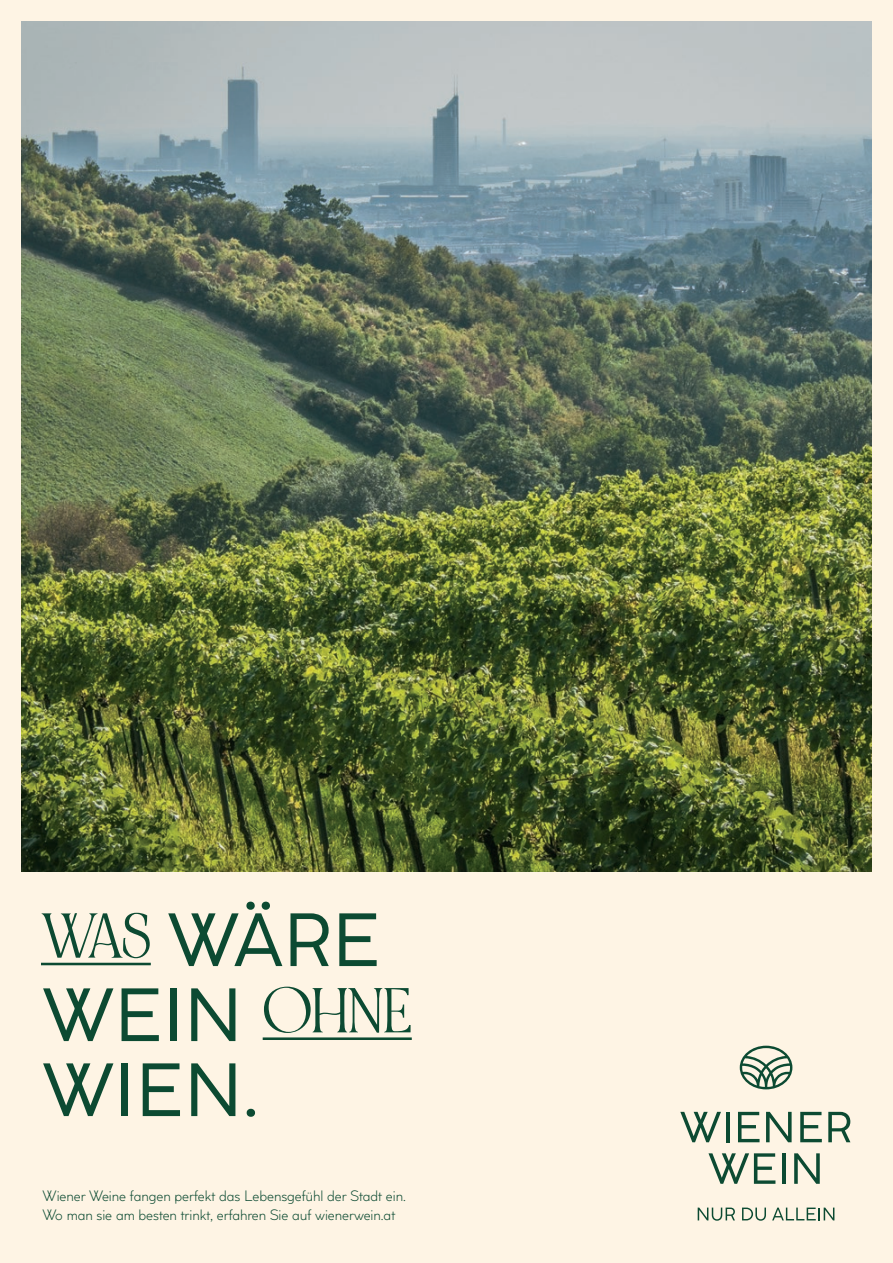
<style>
.page{position:relative;width:893px;height:1263px;background:#fef4e4}
.page>*{position:absolute;margin:0;border:0;box-sizing:border-box;transform-origin:0 0}
.t1{font:75px/75px "Coco Sharp Variable";color:#0c4a32}
.t2{font:700 51px "NOI Ret BLANC Medium";color:#0c4a32}
.t3{font:15px/19.5px "Coco Sharp Variable";color:#0c4a32}
</style>
<div class="page">
<img style="left:21px;top:21px;width:851px;height:851px">
<hr style="left:263px;top:1037px;width:149px;height:3px;background:#0c4a32">
<hr style="left:41px;top:963px;width:110px;height:2px;background:#0c4a32">
<svg style="left:698px;top:1207px;width:37px;height:14px"></svg>
<svg style="left:742px;top:1207px;width:24px;height:14px"></svg>
<svg style="left:772px;top:1207px;width:62px;height:13px"></svg>
<svg style="left:680px;top:1112px;width:41px;height:30px"></svg>
<hr style="left:726px;top:1112px;width:3px;height:30px;background:#0c4a32">
<svg style="left:738px;top:1112px;width:21px;height:30px"></svg>
<svg style="left:766px;top:1112px;width:26px;height:30px"></svg>
<svg style="left:800px;top:1112px;width:22px;height:30px"></svg>
<svg style="left:828px;top:1112px;width:22px;height:30px"></svg>
<svg style="left:708px;top:1153px;width:67px;height:31px"></svg>
<hr style="left:782px;top:1153px;width:3px;height:31px;background:#0c4a32">
<svg style="left:794px;top:1153px;width:26px;height:31px"></svg>
<svg style="left:740px;top:1046px;width:52px;height:43px"></svg>
<h1 class="t1" style="left:42px;top:904px;width:339px;text-indent:125px">WÄRE<br>WEIN<br>WIEN.</h1>
<h2 class="t2" style="left:41px;top:899px;width:111px">WAS</h2>
<h2 class="t2" style="left:263px;top:974px;width:151px">OHNE</h2>
<p class="t3" style="left:43px;top:1186px;width:365px">Wiener Weine fangen perfekt das Lebensgefühl der Stadt ein.<br>Wo man sie am besten trinkt, erfahren Sie auf wienerwein.at</p>
</div>
